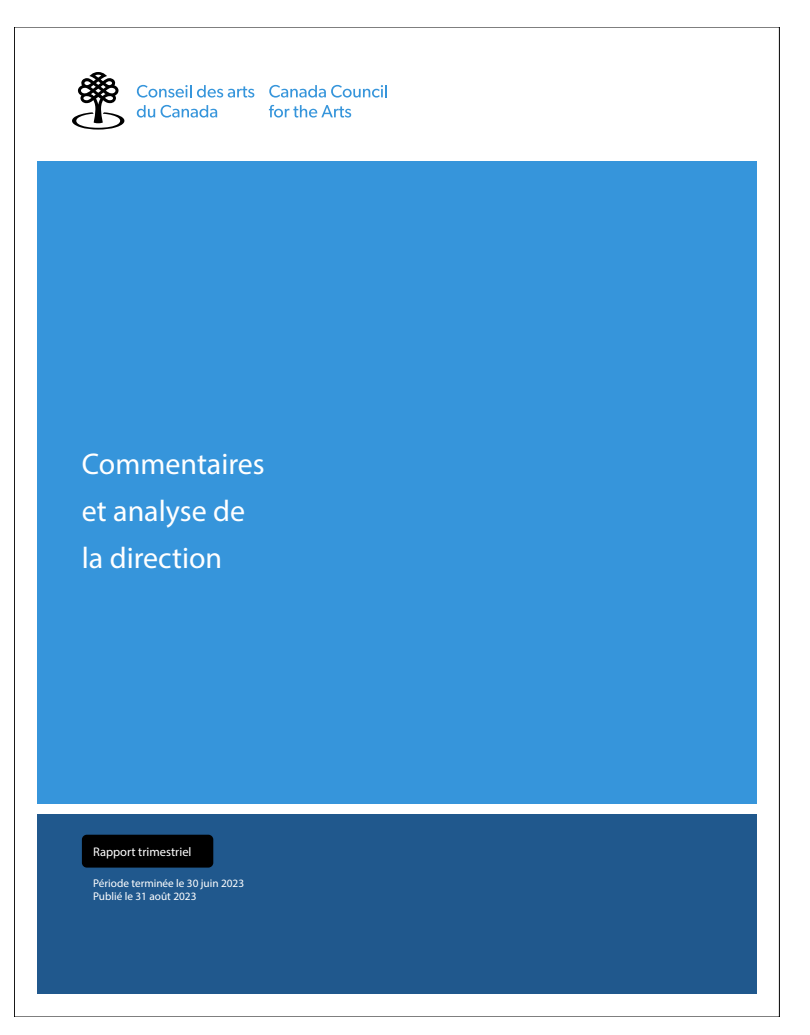
<style>
.page{position:relative;width:810px;height:1035px;background:#fff}
.page>*{position:absolute;margin:0;border:0;box-sizing:border-box;transform-origin:0 0}
.t1{font:30px/47.2px "Myriad Pro";color:#fff}
.t2{font:12.5px "Myriad Pro";color:#fff}
.t3{font:11.25px/13.5px "Myriad Pro";color:#fff}
</style>
<div class="page">
<div style="left:37px;top:161px;width:720px;height:643px;background:#3695db"></div>
<div style="left:37px;top:815px;width:720px;height:179px;background:#20588d"></div>
<div style="left:82px;top:835px;width:131px;height:33px;background:#000;border-radius:5px"></div>
<svg style="left:269px;top:85px;width:118px;height:13px"></svg>
<svg style="left:269px;top:105px;width:82px;height:13px"></svg>
<svg style="left:137px;top:85px;width:117px;height:13px"></svg>
<svg style="left:137px;top:105px;width:18px;height:13px"></svg>
<svg style="left:161px;top:105px;width:56px;height:13px"></svg>
<svg style="left:72px;top:72px;width:53px;height:58px"></svg>
<h1 class="t1" style="left:82px;top:439px;width:184px">Commentaires et analyse de la direction</h1>
<p class="t2" style="left:93px;top:844px;width:100px">Rapport trimestriel</p>
<p class="t3" style="left:93px;top:876px;width:153px">Période terminée le 30 juin 2023<br>Publié le 31 août 2023</p>
</div>
